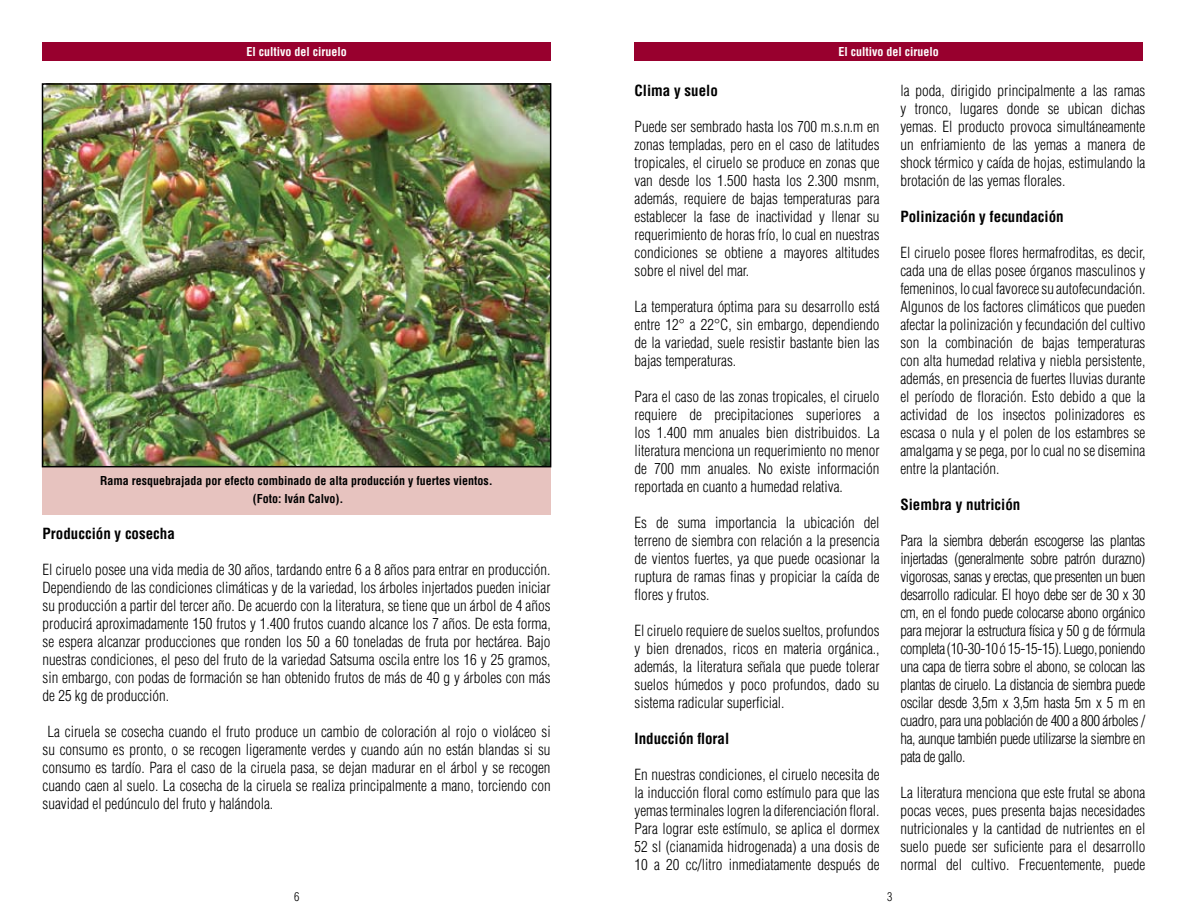
<style>
.page{position:relative;width:1188px;height:918px;background:#fff}
.page>*{position:absolute;margin:0;border:0;box-sizing:border-box;transform-origin:0 0}
.t1{font:300 condensed 15px/18px "Helvetica";color:#000;text-align:justify}
.t2{font:700 condensed 15px "Helvetica";color:#000}
.t3{font:700 condensed 12px/18px "Helvetica";color:#000;text-align:center}
.t4{font:700 condensed 12px "Helvetica";color:#fff}
.t5{font:300 condensed 12px "Helvetica";color:#000}
</style>
<div class="page">
<div style="left:43px;top:466px;width:508px;height:49px;background:#e7c3bf"></div>
<img style="left:45px;top:86px;width:503px;height:378px">
<div style="left:42px;top:83px;width:509px;height:384px;border:2px solid #000"></div>
<div style="left:43px;top:43px;width:508px;height:18px;background:#98002e"></div>
<div style="left:635px;top:43px;width:508px;height:18px;background:#98002e"></div>
<p class="t4" style="left:246px;top:45px;width:102px">El cultivo del ciruelo</p>
<p class="t4" style="left:838px;top:45px;width:102px">El cultivo del ciruelo</p>
<p class="t3" style="left:100px;top:471px;width:394px">Rama resquebrajada por efecto combinado de alta producción y fuertes vientos. (Foto: Iván Calvo).</p>
<p class="t2" style="left:43px;top:524px;width:134px">Producción y cosecha</p>
<p class="t1" style="left:43px;top:560px;width:510px">El ciruelo posee una vida media de 30 años, tardando entre 6 a 8 años para entrar en producción.<br>Dependiendo de las condiciones climáticas y de la variedad, los árboles injertados pueden iniciar su producción a partir del tercer año. De acuerdo con la literatura, se tiene que un árbol de 4 años producirá aproximadamente 150 frutos y 1.400 frutos cuando alcance los 7 años. De esta forma, se espera alcanzar producciones que ronden los 50 a 60 toneladas de fruta por hectárea. Bajo nuestras condiciones, el peso del fruto de la variedad Satsuma oscila entre los 16 y 25 gramos, sin embargo, con podas de formación se han obtenido frutos de más de 40 g y árboles con más de 25 kg de producción.</p>
<p class="t1" style="left:43px;top:722px;width:510px;text-indent:5px">La ciruela se cosecha cuando el fruto produce un cambio de coloración al rojo o violáceo si su consumo es pronto, o se recogen ligeramente verdes y cuando aún no están blandas si su consumo es tardío. Para el caso de la ciruela pasa, se dejan madurar en el árbol y se recogen cuando caen al suelo. La cosecha de la ciruela se realiza principalmente a mano, torciendo con suavidad el pedúnculo del fruto y halándola.</p>
<p class="t2" style="left:635px;top:81px;width:85px">Clima y suelo</p>
<p class="t1" style="left:635px;top:117px;width:247px">Puede ser sembrado hasta los 700 m.s.n.m en zonas templadas, pero en el caso de latitudes tropicales, el ciruelo se produce en zonas que van desde los 1.500 hasta los 2.300 msnm, además, requiere de bajas temperaturas para establecer la fase de inactividad y llenar su requerimiento de horas frío, lo cual en nuestras condiciones se obtiene a mayores altitudes sobre el nivel del mar.</p>
<p class="t1" style="left:635px;top:297px;width:247px">La temperatura óptima para su desarrollo está entre 12° a 22°C, sin embargo, dependiendo de la variedad, suele resistir bastante bien las bajas temperaturas.</p>
<p class="t1" style="left:635px;top:387px;width:247px">Para el caso de las zonas tropicales, el ciruelo requiere de precipitaciones superiores a los 1.400 mm anuales bien distribuidos. La literatura menciona un requerimiento no menor de 700 mm anuales. No existe información reportada en cuanto a humedad relativa.</p>
<p class="t1" style="left:635px;top:513px;width:247px">Es de suma importancia la ubicación del terreno de siembra con relación a la presencia de vientos fuertes, ya que puede ocasionar la ruptura de ramas finas y propiciar la caída de flores y frutos.</p>
<p class="t1" style="left:635px;top:621px;width:247px">El ciruelo requiere de suelos sueltos, profundos y bien drenados, ricos en materia orgánica., además, la literatura señala que puede tolerar suelos húmedos y poco profundos, dado su sistema radicular superficial.</p>
<p class="t2" style="left:635px;top:729px;width:96px">Inducción floral</p>
<p class="t1" style="left:635px;top:765px;width:247px">En nuestras condiciones, el ciruelo necesita de la inducción floral como estímulo para que las yemas terminales logren la diferenciación floral.<br>Para lograr este estímulo, se aplica el dormex 52 sl (cianamida hidrogenada) a una dosis de 10 a 20 cc/litro inmediatamente después de</p>
<p class="t5" style="left:294px;top:890px;width:7px">6</p>
<p class="t5" style="left:887px;top:890px;width:7px">3</p>
<p class="t1" style="left:900px;top:81px;width:247px">la poda, dirigido principalmente a las ramas y tronco, lugares donde se ubican dichas yemas. El producto provoca simultáneamente un enfriamiento de las yemas a manera de shock térmico y caída de hojas, estimulando la brotación de las yemas florales.</p>
<p class="t2" style="left:900px;top:207px;width:165px">Polinización y fecundación</p>
<p class="t1" style="left:900px;top:243px;width:247px">El ciruelo posee flores hermafroditas, es decir, cada una de ellas posee órganos masculinos y femeninos, lo cual favorece su autofecundación.<br>Algunos de los factores climáticos que pueden afectar la polinización y fecundación del cultivo son la combinación de bajas temperaturas con alta humedad relativa y niebla persistente, además, en presencia de fuertes lluvias durante el período de floración. Esto debido a que la actividad de los insectos polinizadores es escasa o nula y el polen de los estambres se amalgama y se pega, por lo cual no se disemina entre la plantación.</p>
<p class="t2" style="left:900px;top:495px;width:121px">Siembra y nutrición</p>
<p class="t1" style="left:900px;top:531px;width:247px">Para la siembra deberán escogerse las plantas injertadas (generalmente sobre patrón durazno) vigorosas, sanas y erectas, que presenten un buen desarrollo radicular. El hoyo debe ser de 30 x 30 cm, en el fondo puede colocarse abono orgánico para mejorar la estructura física y 50 g de fórmula completa (10-30-10 ó 15-15-15). Luego, poniendo una capa de tierra sobre el abono, se colocan las plantas de ciruelo. La distancia de siembra puede oscilar desde 3,5m x 3,5m hasta 5m x 5 m en cuadro, para una población de 400 a 800 árboles / ha, aunque también puede utilizarse la siembre en pata de gallo.</p>
<p class="t1" style="left:900px;top:783px;width:246px">La literatura menciona que este frutal se abona pocas veces, pues presenta bajas necesidades nutricionales y la cantidad de nutrientes en el suelo puede ser suficiente para el desarrollo normal del cultivo. Frecuentemente, puede</p>
</div>
